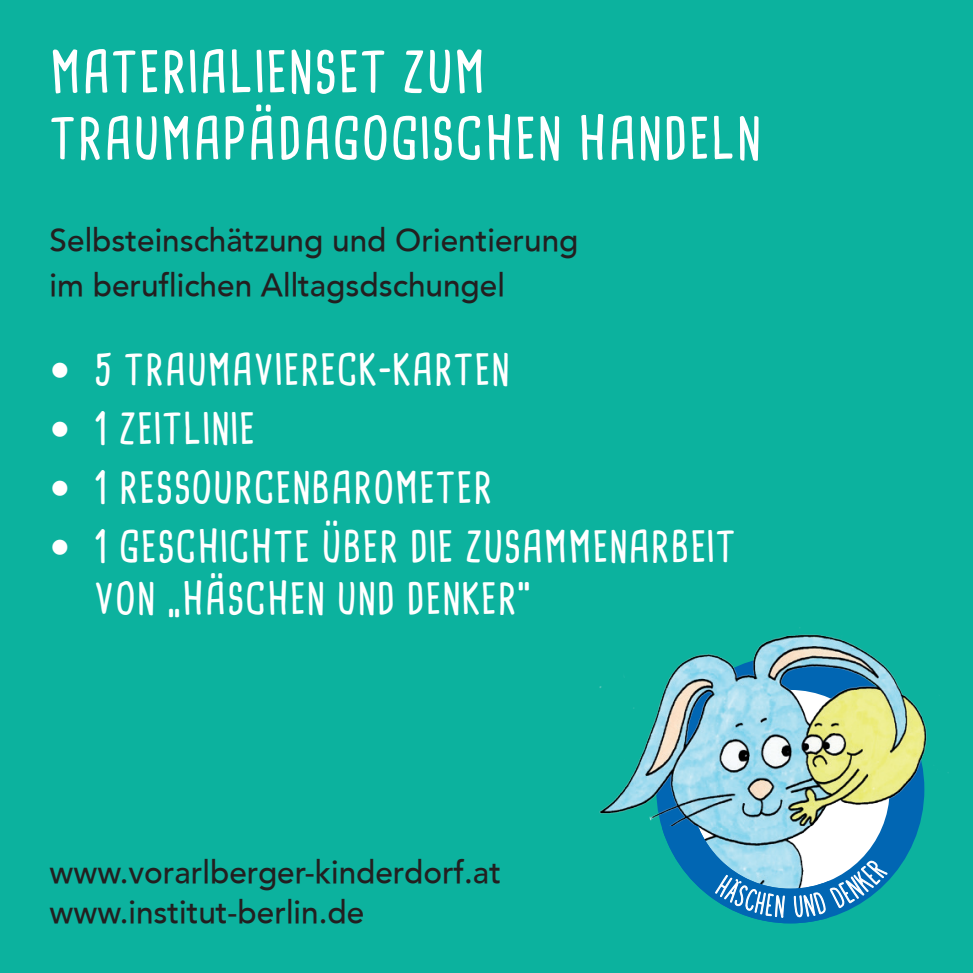
<style>
.page{position:relative;width:973px;height:973px;background:#fff}
.page>*{position:absolute;margin:0;border:0;box-sizing:border-box;transform-origin:0 0}
.t1{font:700 56px/66.5px "Cardenio Modern";letter-spacing:.01em;color:#fff}
.t2{font:700 42px/52.5px "Cardenio Modern";letter-spacing:.01em;color:#fff}
.t3{font:500 31.5px/45.5px "Avenir";color:#231f20}
.s1{font-family:"Avenir";font-weight:300}
</style>
<div class="page">
<div style="left:0;top:0;width:972px;height:972px;background:#0cb29e"></div>
<svg style="left:661px;top:825px;width:259px;height:57px"></svg>
<img style="left:599px;top:627px;width:328px;height:198px">
<svg style="left:662px;top:827px;width:225px;height:97px"></svg>
<h1 class="t1" style="left:50px;top:38px;width:713px">MATERIALIENSET ZUM<br>TRAUMAPÄDAGOGISCHEN HANDELN</h1>
<p class="t3" style="left:50px;top:218px;width:530px">Selbsteinschätzung und Orientierung im beruflichen Alltagsdschungel</p>
<h2 class="t2" style="left:50px;top:343px;width:462px"><span class="s1">•</span> 5 TRAUMAVIERECK-KARTEN</h2>
<h2 class="t2" style="left:50px;top:402px;width:207px"><span class="s1">•</span> 1 ZEITLINIE</h2>
<h2 class="t2" style="left:50px;top:461px;width:444px"><span class="s1">•</span> 1 RESSOURCENBAROMETER</h2>
<h2 class="t2" style="left:94px;top:520px;width:643px;text-indent:-45px"><span class="s1">•</span> 1 GESCHICHTE ÜBER DIE ZUSAMMENARBEIT<br>VON „HÄSCHEN UND DENKER“</h2>
<p class="t3" style="left:50px;top:852px;width:453px;line-height:40.2px">www.vorarlberger-kinderdorf.at www.institut-berlin.de</p>
</div>
